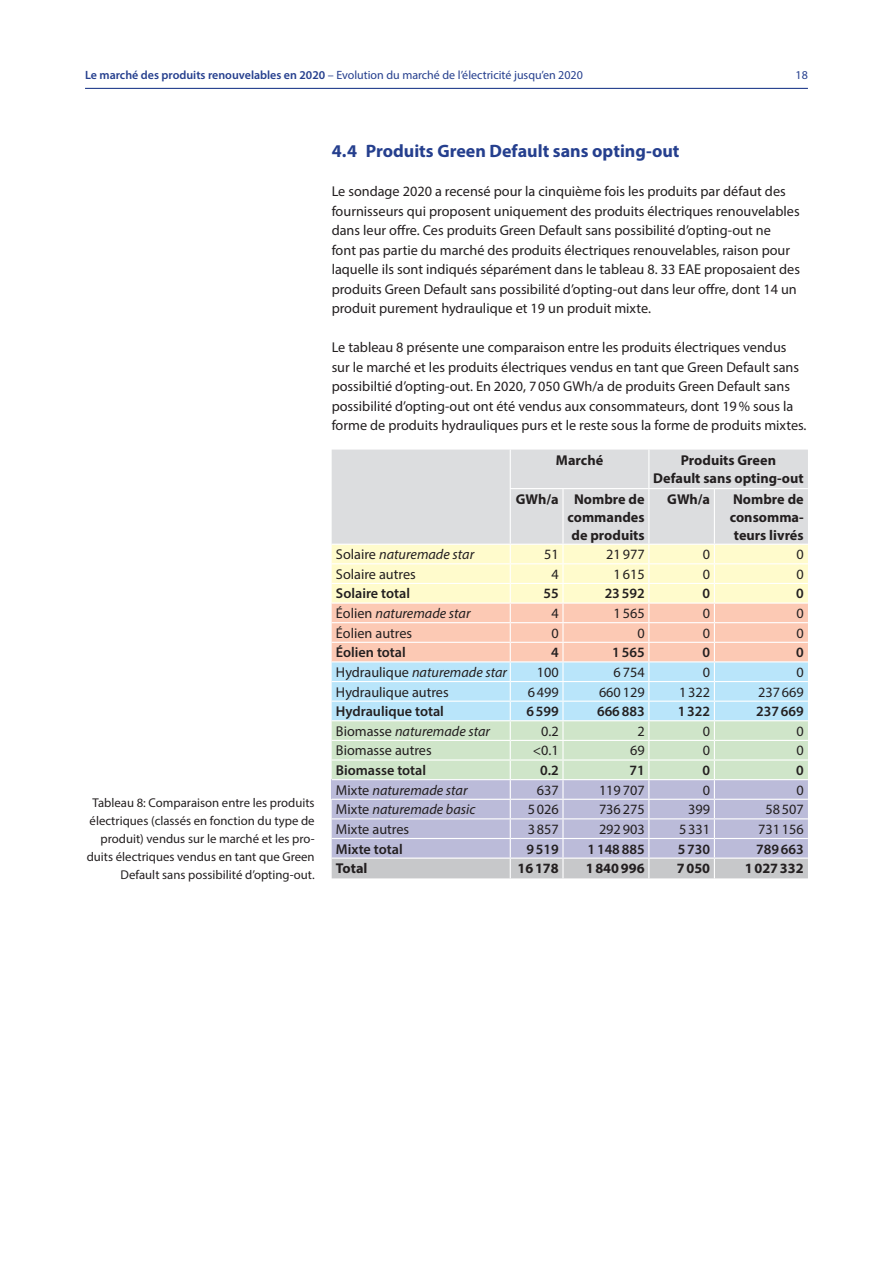
<style>
.page{position:relative;width:893px;height:1263px;background:#fff}
.page>*{position:absolute;margin:0;border:0;box-sizing:border-box;transform-origin:0 0}
.t1{font:700 18px "Myriad Pro";color:#253f8e}
.t2{font:14.25px/19.5px "Myriad Pro";color:#231f20}
.t3{font:700 14.25px/18px "Myriad Pro";color:#231f20;text-align:justify}
.t4{font:italic 14.25px "Myriad Pro";color:#231f20}
.t5{font:600 14.25px "Myriad Pro";color:#231f20}
.t6{font:12.75px/18px "Myriad Pro";color:#231f20;text-align:right}
.t7{font:12px "Myriad Pro";color:#253f8e}
.s1{font-weight:600}
.s2{font-style:normal}
</style>
<div class="page">
<hr style="left:85px;top:88px;width:723px;height:1px;background:#253f8e">
<svg style="left:332px;top:450px;width:476px;height:428px;background:#d9dbd7"></svg>
<p class="t7" style="left:85px;top:68px;width:499px"><span class="s1">Le marché des produits renouvelables en 2020</span> – Evolution du marché de l’électricité jusqu’en 2020</p>
<p class="t7" style="left:796px;top:68px;width:14px">18</p>
<p class="t1" style="left:332px;top:139px;width:349px">4.4 Produits Green Default sans opting-out</p>
<p class="t2" style="left:332px;top:181px;width:470px">Le sondage 2020 a recensé pour la cinquième fois les produits par défaut des fournisseurs qui proposent uniquement des produits électriques renouvelables dans leur offre. Ces produits Green Default sans possibilité d’opting-out ne<br>font pas partie du marché des produits électriques renouvelables, raison pour laquelle ils sont indiqués séparément dans le tableau 8. 33 EAE proposaient des produits Green Default sans possibilité d’opting-out dans leur offre, dont 14 un produit purement hydraulique et 19 un produit mixte.</p>
<p class="t2" style="left:332px;top:337px;width:476px">Le tableau 8 présente une comparaison entre les produits électriques vendus sur le marché et les produits électriques vendus en tant que Green Default sans possibiltié d’opting-out. En 2020, 7050 GWh/a de produits Green Default sans possibilité d’opting-out ont été vendus aux consommateurs, dont 19% sous la forme de produits hydrauliques purs et le reste sous la forme de produits mixtes.</p>
<p class="t6" style="left:87px;top:793px;width:229px">Tableau 8: Comparaison entre les produits électriques (classés en fonction du type de produit) vendus sur le marché et les pro&shy;duits électriques vendus en tant que Green Default sans possibilité d’opting-out.</p>
<p class="t3" style="left:556px;top:450px;width:49px">Marché</p>
<p class="t3" style="left:653px;top:450px;width:152px;text-align:center">Produits Green<br>Default sans opting-out</p>
<p class="t3" style="left:568px;top:489px;width:79px;text-indent:-52px">GWh/a Nombre de commandes de produits</p>
<p class="t3" style="left:667px;top:489px;width:44px">GWh/a</p>
<p class="t3" style="left:730px;top:489px;width:75px">Nombre de consomma&shy;teurs livrés</p>
<p class="t4" style="left:336px;top:546px;width:140px"><span class="s2">Solaire</span> naturemade star</p>
<p class="t2" style="left:544px;top:544px;width:16px">51</p>
<p class="t2" style="left:606px;top:544px;width:40px">21977</p>
<p class="t2" style="left:703px;top:544px;width:9px">0</p>
<p class="t2" style="left:796px;top:544px;width:9px">0</p>
<p class="t2" style="left:336px;top:564px;width:81px">Solaire autres</p>
<p class="t2" style="left:551px;top:564px;width:9px">4</p>
<p class="t2" style="left:614px;top:564px;width:33px">1615</p>
<p class="t2" style="left:703px;top:564px;width:9px">0</p>
<p class="t2" style="left:796px;top:564px;width:9px">0</p>
<p class="t5" style="left:336px;top:584px;width:76px">Solaire total</p>
<p class="t5" style="left:543px;top:584px;width:17px">55</p>
<p class="t5" style="left:605px;top:584px;width:41px">23592</p>
<p class="t5" style="left:702px;top:584px;width:9px">0</p>
<p class="t5" style="left:796px;top:584px;width:9px">0</p>
<p class="t4" style="left:336px;top:604px;width:136px"><span class="s2">Éolien</span> naturemade star</p>
<p class="t2" style="left:551px;top:603px;width:9px">4</p>
<p class="t2" style="left:614px;top:603px;width:33px">1565</p>
<p class="t2" style="left:703px;top:603px;width:9px">0</p>
<p class="t2" style="left:796px;top:603px;width:9px">0</p>
<p class="t2" style="left:336px;top:623px;width:78px">Éolien autres</p>
<p class="t2" style="left:551px;top:623px;width:9px">0</p>
<p class="t2" style="left:637px;top:623px;width:9px">0</p>
<p class="t2" style="left:703px;top:623px;width:9px">0</p>
<p class="t2" style="left:796px;top:623px;width:9px">0</p>
<p class="t5" style="left:336px;top:643px;width:71px">Éolien total</p>
<p class="t5" style="left:551px;top:643px;width:9px">4</p>
<p class="t5" style="left:612px;top:643px;width:34px">1565</p>
<p class="t5" style="left:702px;top:643px;width:9px">0</p>
<p class="t5" style="left:796px;top:643px;width:9px">0</p>
<p class="t4" style="left:336px;top:663px;width:173px"><span class="s2">Hydraulique</span> naturemade star</p>
<p class="t2" style="left:537px;top:662px;width:23px">100</p>
<p class="t2" style="left:614px;top:662px;width:33px">6754</p>
<p class="t2" style="left:703px;top:662px;width:9px">0</p>
<p class="t2" style="left:796px;top:662px;width:9px">0</p>
<p class="t2" style="left:336px;top:682px;width:114px">Hydraulique autres</p>
<p class="t2" style="left:528px;top:682px;width:33px">6499</p>
<p class="t2" style="left:599px;top:682px;width:47px">660129</p>
<p class="t2" style="left:679px;top:682px;width:33px">1322</p>
<p class="t2" style="left:758px;top:682px;width:47px">237669</p>
<p class="t5" style="left:336px;top:702px;width:110px">Hydraulique total</p>
<p class="t5" style="left:526px;top:702px;width:34px">6599</p>
<p class="t5" style="left:597px;top:702px;width:49px">666883</p>
<p class="t5" style="left:678px;top:702px;width:34px">1322</p>
<p class="t5" style="left:756px;top:702px;width:49px">237669</p>
<p class="t4" style="left:336px;top:722px;width:156px"><span class="s2">Biomasse</span> naturemade star</p>
<p class="t2" style="left:541px;top:721px;width:19px">0.2</p>
<p class="t2" style="left:637px;top:721px;width:9px">2</p>
<p class="t2" style="left:703px;top:721px;width:9px">0</p>
<p class="t2" style="left:796px;top:721px;width:9px">0</p>
<p class="t2" style="left:336px;top:741px;width:97px">Biomasse autres</p>
<p class="t2" style="left:533px;top:741px;width:28px">&lt;0.1</p>
<p class="t2" style="left:630px;top:741px;width:16px">69</p>
<p class="t2" style="left:703px;top:741px;width:9px">0</p>
<p class="t2" style="left:796px;top:741px;width:9px">0</p>
<p class="t5" style="left:336px;top:761px;width:92px">Biomasse total</p>
<p class="t5" style="left:540px;top:761px;width:20px">0.2</p>
<p class="t5" style="left:629px;top:761px;width:17px">71</p>
<p class="t5" style="left:702px;top:761px;width:9px">0</p>
<p class="t5" style="left:796px;top:761px;width:9px">0</p>
<p class="t4" style="left:336px;top:781px;width:133px"><span class="s2">Mixte</span> naturemade star</p>
<p class="t2" style="left:537px;top:780px;width:23px">637</p>
<p class="t2" style="left:599px;top:780px;width:47px">119707</p>
<p class="t2" style="left:703px;top:780px;width:9px">0</p>
<p class="t2" style="left:796px;top:780px;width:9px">0</p>
<p class="t4" style="left:336px;top:801px;width:141px"><span class="s2">Mixte</span> naturemade basic</p>
<p class="t2" style="left:528px;top:799px;width:33px">5026</p>
<p class="t2" style="left:599px;top:799px;width:47px">736275</p>
<p class="t2" style="left:688px;top:799px;width:23px">399</p>
<p class="t2" style="left:765px;top:799px;width:40px">58507</p>
<p class="t2" style="left:336px;top:819px;width:75px">Mixte autres</p>
<p class="t2" style="left:528px;top:819px;width:33px">3857</p>
<p class="t2" style="left:599px;top:819px;width:47px">292903</p>
<p class="t2" style="left:679px;top:819px;width:33px">5331</p>
<p class="t2" style="left:758px;top:819px;width:47px">731156</p>
<p class="t5" style="left:336px;top:840px;width:68px">Mixte total</p>
<p class="t5" style="left:526px;top:840px;width:34px">9519</p>
<p class="t5" style="left:588px;top:840px;width:59px">1148885</p>
<p class="t5" style="left:678px;top:840px;width:34px">5730</p>
<p class="t5" style="left:756px;top:840px;width:49px">789663</p>
<p class="t3" style="left:336px;top:859px;width:33px">Total</p>
<p class="t3" style="left:517px;top:859px;width:43px">16178</p>
<p class="t3" style="left:586px;top:859px;width:60px">1840996</p>
<p class="t3" style="left:677px;top:859px;width:35px">7050</p>
<p class="t3" style="left:745px;top:859px;width:60px">1027332</p>
</div>
